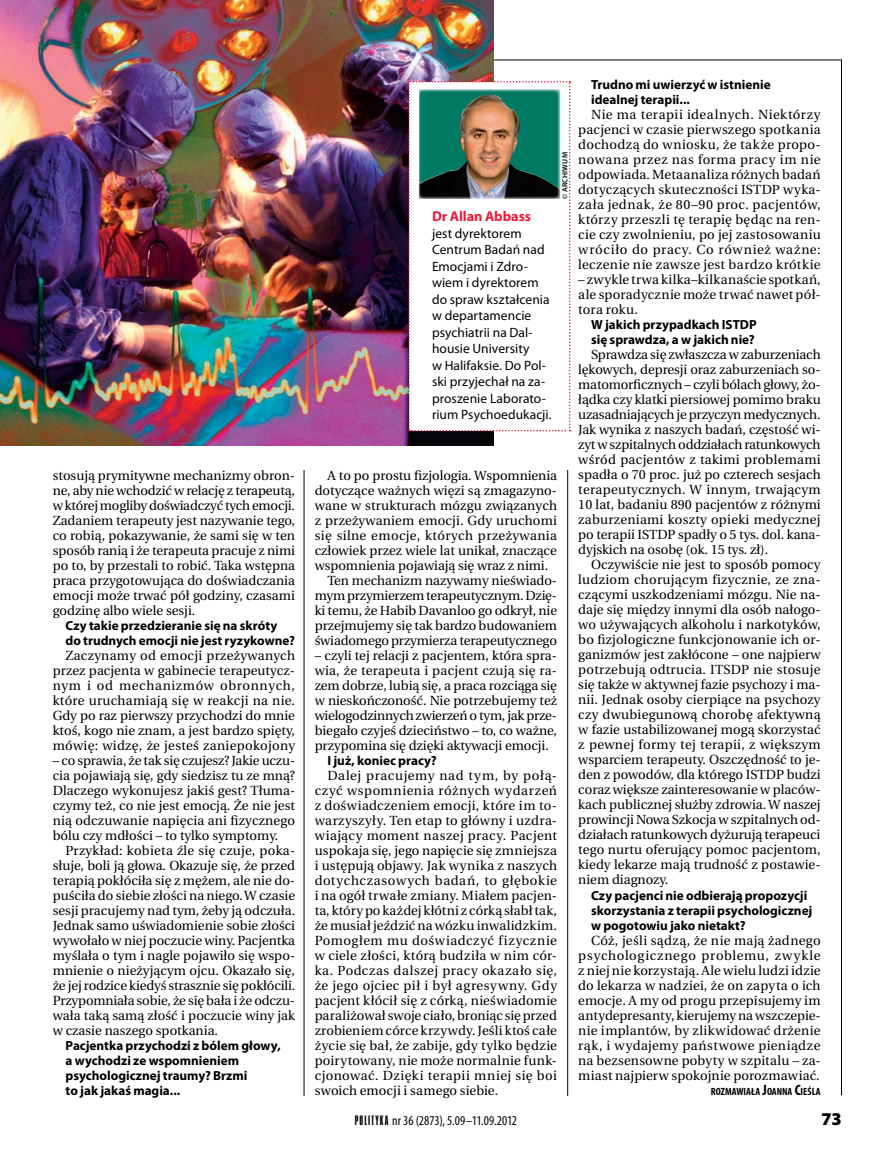
<style>
.page{position:relative;width:893px;height:1157px;background:#fff}
.page>*{position:absolute;margin:0;border:0;box-sizing:border-box;transform-origin:0 0}
.t1{font:900 18px "Myriad Pro";color:#000}
.t2{font:700 14.25px "Myriad Pro";letter-spacing:-.005em;color:#ed1a3b}
.t3{font:13.5px/16.5px "Myriad Pro";letter-spacing:.005em;color:#000}
.t4{font:condensed 13.5px "Myriad Pro";color:#000}
.t5{font:13.2px/15px "Utopia PE";color:#000;text-align:justify}
.t6{font:700 13.2px/15px "Myriad Pro";color:#000}
.t7{font:13.2px "Utopia PE";letter-spacing:-.02em;color:#000}
.t8{font:13.2px "Utopia PE";letter-spacing:.03em;color:#000}
.t9{font:700 condensed 10.5px "Myriad Pro";color:#000}
.t10{font:600 7.5px "Myriad Pro";letter-spacing:.035em;color:#000}
.s1{font-size:15px}
.s2{font-family:"Pcompacta";font-weight:300;font-stretch:normal;font-size:11.7px}
</style>
<div class="page">
<img style="left:0;top:0;width:494px;height:446px">
<svg style="left:408px;top:81px;width:163px;height:350px"></svg>
<svg style="left:419px;top:90px;width:141px;height:5px"></svg>
<img style="left:419px;top:95px;width:141px;height:104px">
<hr style="left:304px;top:471px;width:1px;height:624px;background:#000">
<hr style="left:567px;top:471px;width:1px;height:624px;background:#000">
<p class="t5" style="left:53px;top:468px;width:244px">stosują prymitywne mechanizmy obron&shy;ne, aby nie wchodzić w relację z terapeutą, wktórej mogliby doświadczyć tych emocji.<br>Zadaniem terapeuty jest nazywanie tego, co robią, pokazywanie, że sami się w ten sposób ranią i że terapeuta pracuje z nimi po to, by przestali to robić. Taka wstępna praca przygotowująca do doświadczania emocji może trwać pół godziny, czasami godzinę albo wiele sesji.</p>
<p class="t6" style="left:65px;top:617px;width:231px">Czy takie przedzieranie się na skróty do trudnych emocji nie jest ryzykowne?</p>
<p class="t5" style="left:53px;top:648px;width:244px;text-indent:13px">Zaczynamy od emocji przeżywanych przez pacjenta w gabinecie terapeutycz&shy;nym i od mechanizmów obronnych, które uruchamiają się w reakcji na nie.<br>Gdy po raz pierwszy przychodzi do mnie ktoś, kogo nie znam, a jest bardzo spięty, mówię: widzę, że jesteś zaniepokojony</p>
<p class="t5" style="left:53px;top:753px;width:244px">– co sprawia, że tak się czujesz? Jakie uczu&shy;cia pojawiają się, gdy siedzisz tu ze mną?<br>Dlaczego wykonujesz jakiś gest? Tłuma&shy;czymy też, co nie jest emocją. Że nie jest nią odczuwanie napięcia ani fizycznego bólu czy mdłości – to tylko symptomy.</p>
<p class="t5" style="left:53px;top:843px;width:244px;text-indent:13px">Przykład: kobieta źle się czuje, poka&shy;słuje, boli ją głowa. Okazuje się, że przed terapią pokłóciła się z mężem, ale nie do&shy;puściła do siebie złości na niego. W czasie sesji pracujemy nad tym, żeby ją odczuła.<br>Jednak samo uświadomienie sobie złości wywołało w niej poczucie winy. Pacjentka myślała o tym i nagle pojawiło się wspo&shy;mnienie o nieżyjącym ojcu. Okazało się, że jej rodzice kiedyś strasznie się pokłócili.<br>Przypomniała sobie, że się bała i że odczu&shy;wała taką samą złość i poczucie winy jak w czasie naszego spotkania.</p>
<p class="t6" style="left:66px;top:1037px;width:217px">Pacjentka przychodzi z bólem głowy, a wychodzi ze wspomnieniem psychologicznej traumy? Brzmi<br>to jak jakaś magia...</p>
<p class="t2" style="left:432px;top:207px;width:100px">Dr Allan Abbass</p>
<p class="t3" style="left:432px;top:225px;width:121px">jest dyrektorem<br>Centrum Badań nad<br>Emocjami i Zdro&shy;wiem i dyrektorem do spraw kształcenia w departamencie psychiatrii na Dal&shy;housie University<br>w Halifaksie. Do Pol&shy;ski przyjechał na za&shy;proszenie Laborato&shy;rium Psychoedukacji.</p>
<p class="t10" style="left:560px;top:199px;width:48px;rotate:-90deg">© archiwum</p>
<p class="t5" style="left:327px;top:468px;width:231px">A to po prostu fizjologia. Wspomnienia</p>
<p class="t5" style="left:315px;top:483px;width:244px">dotyczące ważnych więzi są zmagazyno-</p>
<p class="t5" style="left:315px;top:498px;width:244px">wane w strukturach mózgu związanych</p>
<p class="t5" style="left:315px;top:513px;width:244px">z przeżywaniem emocji. Gdy uruchomi</p>
<p class="t8" style="left:315px;top:528px;width:244px">się silne emocje, których przeżywania</p>
<p class="t5" style="left:315px;top:543px;width:244px">człowiek przez wiele lat unikał, znaczące</p>
<p class="t5" style="left:315px;top:558px;width:235px">wspomnienia pojawiają się wraz z nimi.</p>
<p class="t5" style="left:327px;top:573px;width:231px">Ten mechanizm nazywamy nieświado-</p>
<p class="t7" style="left:315px;top:588px;width:244px">mym przymierzem terapeutycznym. Dzię-</p>
<p class="t5" style="left:315px;top:603px;width:244px">ki temu, że Habib Davanloo go odkrył, nie</p>
<p class="t5" style="left:315px;top:618px;width:244px">przejmujemy się tak bardzo budowaniem</p>
<p class="t5" style="left:315px;top:633px;width:244px">świadomego przymierza terapeutycznego</p>
<p class="t5" style="left:315px;top:648px;width:244px">– czyli tej relacji z pacjentem, która spra&shy;wia, że terapeuta i pacjent czują się ra&shy;zem dobrze, lubią się, a praca rozciąga się w nieskończoność. Nie potrzebujemy też wielogodzinnych zwierzeń o tym, jak prze&shy;biegało czyjeś dzieciństwo – to, co ważne, przypomina się dzięki aktywacji emocji.</p>
<p class="t6" style="left:327px;top:752px;width:111px">I już, koniec pracy?</p>
<p class="t5" style="left:315px;top:768px;width:244px;text-indent:13px">Dalej pracujemy nad tym, by połą&shy;czyć wspomnienia różnych wydarzeń z doświadczeniem emocji, które im to&shy;warzyszyły. Ten etap to główny i uzdra&shy;wiający moment naszej pracy. Pacjent uspokaja się, jego napięcie się zmniejsza i ustępują objawy. Jak wynika z naszych dotychczasowych badań, to głębokie i na ogół trwałe zmiany. Miałem pacjen&shy;ta, który po każdej kłótni z córką słabł tak, że musiał jeździć na wózku inwalidzkim.<br>Pomogłem mu doświadczyć fizycznie w ciele złości, którą budziła w nim cór&shy;ka. Podczas dalszej pracy okazało się, że jego ojciec pił i był agresywny. Gdy pacjent kłócił się z córką, nieświadomie paraliżował swoje ciało, broniąc się przed zrobieniem córce krzywdy. Jeśli ktoś całe życie się bał, że zabije, gdy tylko będzie poirytowany, nie może normalnie funk&shy;cjonować. Dzięki terapii mniej się boi swoich emocji i samego siebie.</p>
<p class="t6" style="left:591px;top:77px;width:181px">Trudno mi uwierzyć w istnienie idealnej terapii...</p>
<p class="t5" style="left:578px;top:108px;width:244px;text-indent:13px">Nie ma terapii idealnych. Niektórzy pacjenci w czasie pierwszego spotkania dochodzą do wniosku, że także propo&shy;nowana przez nas forma pracy im nie odpowiada. Metaanaliza różnych badań dotyczących skuteczności ISTDP wyka&shy;zała jednak, że 80–90 proc. pacjentów, którzy przeszli tę terapię będąc na ren&shy;cie czy zwolnieniu, po jej zastosowaniu wróciło do pracy. Co również ważne: leczenie nie zawsze jest bardzo krótkie</p>
<p class="t5" style="left:578px;top:273px;width:244px">– zwykle trwa kilka–kilkanaście spotkań, ale sporadycznie może trwać nawet pół&shy;tora roku.</p>
<p class="t6" style="left:591px;top:317px;width:167px">W jakich przypadkach ISTDP się sprawdza, a w jakich nie?</p>
<p class="t5" style="left:578px;top:348px;width:244px;text-indent:13px">Sprawdza się zwłaszcza w zaburzeniach lękowych, depresji oraz zaburzeniach so&shy;matomorficznych – czyli bólach głowy, żo&shy;łądka czy klatki piersiowej pomimo braku uzasadniających je przyczyn medycznych.<br>Jak wynika z naszych badań, częstość wi&shy;zyt w szpitalnych oddziałach ratunkowych wśród pacjentów z takimi problemami spadła o 70 proc. już po czterech sesjach terapeutycznych. W innym, trwającym 10 lat, badaniu 890 pacjentów z różnymi zaburzeniami koszty opieki medycznej po terapii ISTDP spadły o 5 tys. dol. kana&shy;dyjskich na osobę (ok. 15 tys. zł).</p>
<p class="t5" style="left:578px;top:557px;width:244px;text-indent:13px">Oczywiście nie jest to sposób pomocy ludziom chorującym fizycznie, ze zna&shy;czącymi uszkodzeniami mózgu. Nie na&shy;daje się między innymi dla osób nałogo&shy;wo używających alkoholu i narkotyków, bo fizjologiczne funkcjonowanie ich or&shy;ganizmów jest zakłócone – one najpierw potrzebują odtrucia. ITSDP nie stosuje się także w aktywnej fazie psychozy i ma&shy;nii. Jednak osoby cierpiące na psychozy czy dwubiegunową chorobę afektywną w fazie ustabilizowanej mogą skorzystać z pewnej formy tej terapii, z większym wsparciem terapeuty. Oszczędność to je&shy;den z powodów, dla którego ISTDP budzi coraz większe zainteresowanie w placów&shy;kach publicznej służby zdrowia. W naszej prowincji Nowa Szkocja w szpitalnych od&shy;działach ratunkowych dyżurują terapeuci tego nurtu oferujący pomoc pacjentom, kiedy lekarze mają trudność z postawie&shy;niem diagnozy.</p>
<p class="t6" style="left:591px;top:887px;width:223px">Czy pacjenci nie odbierają propozycji skorzystania z terapii psychologicznej w pogotowiu jako nietakt?</p>
<p class="t5" style="left:578px;top:932px;width:244px;text-indent:13px">Cóż, jeśli sądzą, że nie mają żadnego psychologicznego problemu, zwykle z niej nie korzystają. Ale wielu ludzi idzie do lekarza w nadziei, że on zapyta o ich emocje. A my od progu przepisujemy im antydepresanty, kierujemy nawszczepie&shy;nie implantów, by zlikwidować drżenie rąk, i wydajemy państwowe pieniądze na bezsensowne pobyty w szpitalu – za&shy;miast najpierw spokojnie porozmawiać.</p>
<p class="t9" style="left:711px;top:1085px;width:111px">ROZMAWIAŁA <span class="s1">J</span>OANNA <span class="s1">C</span>IEŚLA</p>
<p class="t4" style="left:355px;top:1112px;width:164px"><span class="s2">polityka</span> nr 36 (2873), 5.09–11.09.2012</p>
<h1 class="t1" style="left:821px;top:1106px;width:22px">73</h1>
</div>
